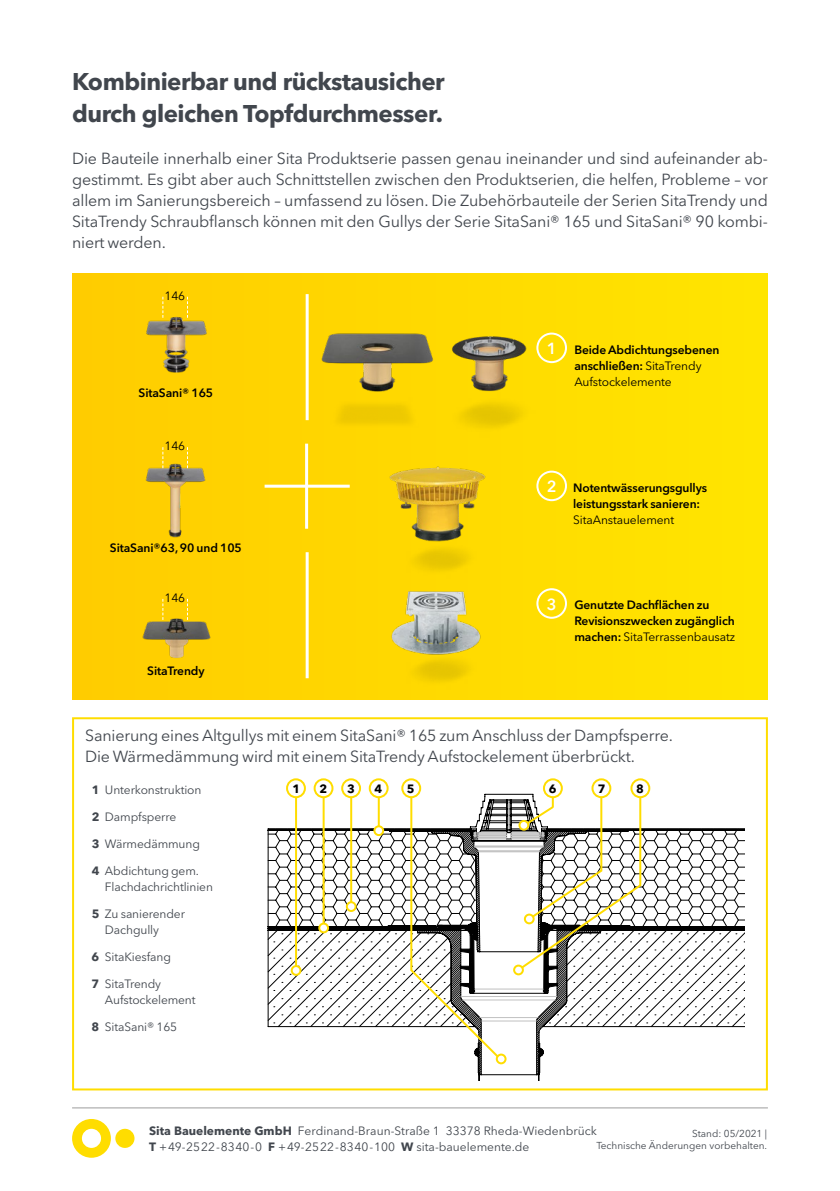
<style>
.page{position:relative;width:840px;height:1191px;background:#fff}
.page>*{position:absolute;margin:0;border:0;box-sizing:border-box;transform-origin:0 0}
.t1{font:700 24px/32px "Avenir Next W1 G";letter-spacing:-.02em;color:#41464d}
.t2{font:16px/21px "Avenir Next W1 G";letter-spacing:-.01em;color:#41464d;text-align:justify}
.t3{font:600 16px "Avenir Next W1 G";color:#fff}
.t4{font:12px/16px "Avenir Next W1 G";letter-spacing:-.01em;color:#41464d}
.t5{font:600 12px/16px "Avenir Next W1 G";letter-spacing:-.01em;color:#000}
.t6{font:12px "Avenir Next W1 G";letter-spacing:-.01em;color:#000}
.t7{font:700 12px "Avenir Next W1 G";color:#000}
.t8{font:10px/12px "Avenir Next W1 G";color:#41464d;text-align:right}
.s1{font-weight:400}
.s2{font-weight:700}
</style>
<div class="page">
<svg style="left:72px;top:1119px;width:39px;height:38px"></svg>
<div style="left:115px;top:1128px;width:19px;height:20px;background:#fd0;border-radius:50%"></div>
<hr style="left:72px;top:1107px;width:695px;height:1px;background:#9d9d9c">
<div style="left:72px;top:717px;width:695px;height:373px;border:2px solid #fd0"></div>
<div style="left:401px;top:778px;width:20px;height:20px;border:2px solid #fd0;border-radius:50%"></div>
<div style="left:495px;top:1053px;width:11px;height:11px;border:2px solid #fd0;border-radius:50%"></div>
<div style="left:368px;top:778px;width:20px;height:20px;border:2px solid #fd0;border-radius:50%"></div>
<div style="left:341px;top:778px;width:20px;height:20px;border:2px solid #fd0;border-radius:50%"></div>
<div style="left:313px;top:778px;width:20px;height:20px;border:2px solid #fd0;border-radius:50%"></div>
<div style="left:286px;top:778px;width:20px;height:20px;border:2px solid #fd0;border-radius:50%"></div>
<svg style="left:543px;top:779px;width:18px;height:18px"></svg>
<div style="left:542px;top:778px;width:20px;height:20px;border:2px solid #fd0;border-radius:50%"></div>
<div style="left:591px;top:778px;width:20px;height:20px;border:2px solid #fd0;border-radius:50%"></div>
<div style="left:630px;top:778px;width:20px;height:20px;border:2px solid #fd0;border-radius:50%"></div>
<svg style="left:267px;top:795px;width:477px;height:267px"></svg>
<div style="left:514px;top:965px;width:8px;height:9px;background:#fff;border-radius:50%"></div>
<div style="left:513px;top:964px;width:10px;height:11px;border:2px solid #fd0;border-radius:50%"></div>
<div style="left:72px;top:273px;width:695px;height:426px;background:linear-gradient(to right,#fc0,#ffe501)"></div>
<hr style="left:305px;top:294px;width:3px;height:126px;background:#fff">
<hr style="left:305px;top:552px;width:3px;height:126px;background:#fff">
<img style="left:117px;top:309px;width:119px;height:75px">
<img style="left:118px;top:456px;width:117px;height:84px">
<img style="left:127px;top:609px;width:99px;height:54px">
<hr style="left:264px;top:485px;width:85px;height:3px;background:#fff">
<hr style="left:305px;top:443px;width:3px;height:86px;background:#fff">
<svg style="left:162px;top:297px;width:1px;height:21px"></svg>
<svg style="left:187px;top:297px;width:1px;height:21px"></svg>
<svg style="left:162px;top:447px;width:1px;height:21px"></svg>
<svg style="left:187px;top:447px;width:1px;height:21px"></svg>
<svg style="left:162px;top:599px;width:1px;height:21px"></svg>
<svg style="left:187px;top:599px;width:1px;height:21px"></svg>
<div style="left:536px;top:332px;width:30px;height:31px;border:2px solid #fff;border-radius:50%"></div>
<div style="left:536px;top:470px;width:30px;height:31px;border:2px solid #fff;border-radius:50%"></div>
<div style="left:536px;top:588px;width:30px;height:31px;border:2px solid #fff;border-radius:50%"></div>
<img style="left:450px;top:309px;width:86px;height:79px">
<img style="left:438px;top:388px;width:99px;height:50px">
<img style="left:299px;top:309px;width:151px;height:91px">
<img style="left:315px;top:391px;width:119px;height:51px">
<img style="left:358px;top:453px;width:161px;height:97px">
<img style="left:394px;top:536px;width:89px;height:29px">
<img style="left:358px;top:565px;width:162px;height:93px">
<img style="left:394px;top:646px;width:89px;height:46px">
<h1 class="t1" style="left:72px;top:66px;width:374px">Kombinierbar und rückstausicher durch gleichen Topfdurchmesser.</h1>
<p class="t2" style="left:72px;top:148px;width:697px">Die Bauteile innerhalb einer Sita Produktserie passen genau ineinander und sind aufeinander ab&shy;gestimmt. Es gibt aber auch Schnittstellen zwischen den Produktserien, die helfen, Probleme – vor allem im Sanierungsbereich – umfassend zu lösen. Die Zubehörbauteile der Serien SitaTrendy und SitaTrendy Schraubflansch können mit den Gullys der Serie SitaSani® 165 und SitaSani® 90 kombi&shy;niert werden.</p>
<p class="t6" style="left:164px;top:288px;width:22px">146</p>
<p class="t5" style="left:138px;top:385px;width:76px">SitaSani® 165</p>
<p class="t6" style="left:164px;top:439px;width:22px">146</p>
<p class="t5" style="left:110px;top:540px;width:133px">SitaSani®63, 90 und 105</p>
<p class="t6" style="left:164px;top:590px;width:22px">146</p>
<p class="t5" style="left:147px;top:663px;width:59px">SitaTrendy</p>
<p class="t3" style="left:546px;top:338px;width:11px">1</p>
<p class="t5" style="left:574px;top:342px;width:146px">Beide Abdichtungsebenen anschließen: <span class="s1">SitaTrendy<br>Aufstockelemente</span></p>
<p class="t3" style="left:546px;top:476px;width:11px">2</p>
<p class="t5" style="left:573px;top:480px;width:135px">Notentwässerungsgullys leistungsstark sanieren:</p>
<p class="t6" style="left:573px;top:513px;width:102px">SitaAnstauelement</p>
<p class="t3" style="left:546px;top:594px;width:11px">3</p>
<p class="t5" style="left:574px;top:597px;width:162px">Genutzte Dachflächen zu<br>Revisionszwecken zugänglich machen: <span class="s1">SitaTerrassenbausatz</span></p>
<p class="t2" style="left:85px;top:725px;width:589px">Sanierung eines Altgullys mit einem SitaSani® 165 zum Anschluss der Dampfsperre.<br>Die Wärmedämmung wird mit einem SitaTrendy Aufstockelement überbrückt.</p>
<p class="t7" style="left:292px;top:781px;width:9px">1</p>
<p class="t7" style="left:319px;top:781px;width:9px">2</p>
<p class="t7" style="left:347px;top:781px;width:9px">3</p>
<p class="t7" style="left:374px;top:781px;width:9px">4</p>
<p class="t7" style="left:406px;top:781px;width:9px">5</p>
<p class="t7" style="left:548px;top:781px;width:9px">6</p>
<p class="t7" style="left:597px;top:781px;width:9px">7</p>
<p class="t7" style="left:636px;top:781px;width:9px">8</p>
<p class="t4" style="left:92px;top:782px;width:111px"><span class="s2">1</span> Unterkonstruktion</p>
<p class="t4" style="left:92px;top:809px;width:86px"><span class="s2">2</span> Dampfsperre</p>
<p class="t4" style="left:92px;top:836px;width:110px"><span class="s2">3</span> Wärmedämmung</p>
<p class="t4" style="left:105px;top:863px;width:109px;text-indent:-13px"><span class="s2">4</span> Abdichtung gem.<br>Flachdachrichtlinien</p>
<p class="t4" style="left:105px;top:906px;width:81px;text-indent:-13px"><span class="s2">5</span> Zu sanierender<br>Dachgully</p>
<p class="t4" style="left:92px;top:949px;width:81px"><span class="s2">6</span> SitaKiesfang</p>
<p class="t4" style="left:105px;top:976px;width:92px;text-indent:-13px"><span class="s2">7</span> SitaTrendy<br>Aufstockelement</p>
<p class="t4" style="left:92px;top:1019px;width:87px"><span class="s2">8</span> SitaSani® 165</p>
<p class="t4" style="left:149px;top:1122px;width:449px"><span class="s2">Sita Bauelemente GmbH</span> Ferdinand-Braun-Straße 1 33378 Rheda-Wiedenbrück<br><span class="s2">T</span> +49-2522-8340-0 <span class="s2">F</span> +49-2522-8340-100 <span class="s2">W</span> sita-bauelemente.de</p>
<p class="t8" style="left:596px;top:1128px;width:172px">Stand: 05/2021 |<br>Technische Änderungen vorbehalten.</p>
</div>
